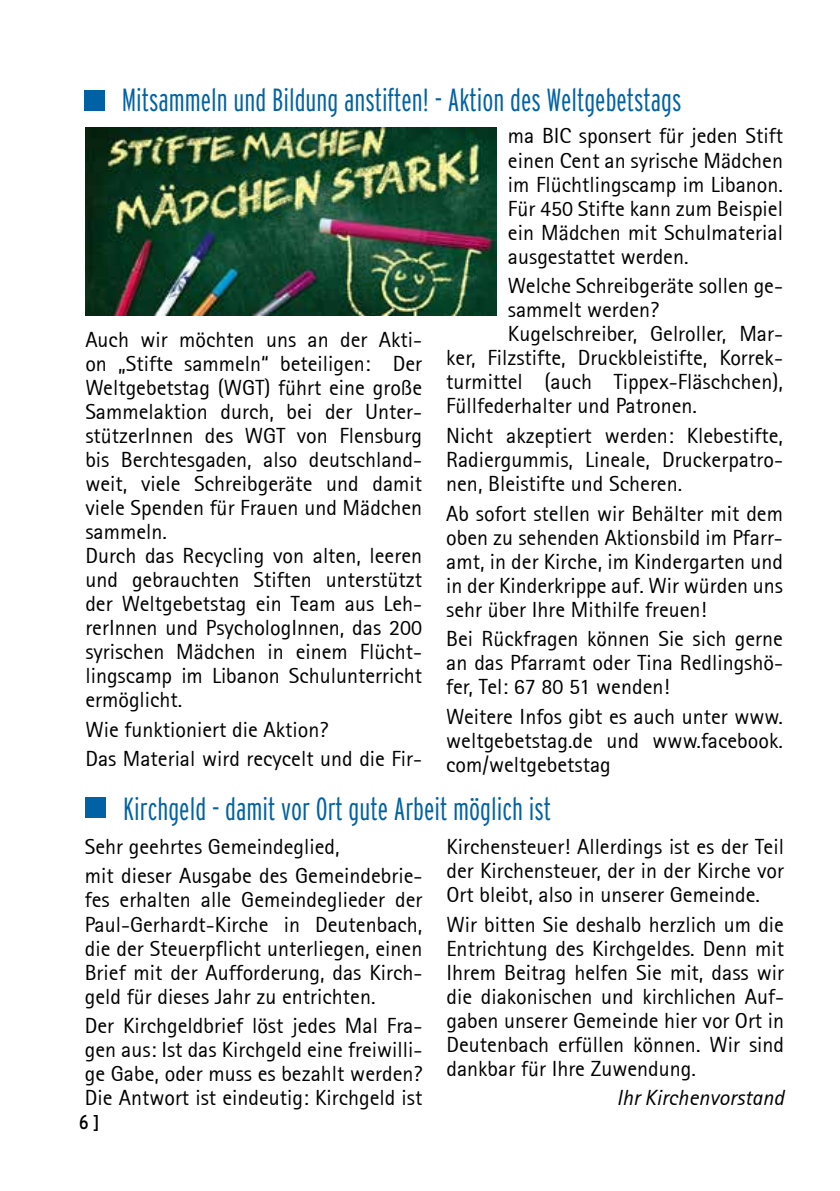
<style>
.page{position:relative;width:840px;height:1191px;background:#fff}
.page>*{position:absolute;margin:0;border:0;box-sizing:border-box;transform-origin:0 0}
.t1{font:300 extra-condensed 32px "Interstate";color:#0062a4}
.t2{font:22px/24px "Rotis Sans Serif 55";color:#000;text-align:justify}
.t3{font:22px "Rotis Sans Serif Italic 56";color:#000}
.t4{font:condensed 20px "Interstate";color:#000}
</style>
<div class="page">
<div style="left:84px;top:90px;width:20px;height:21px;background:#0062a4"></div>
<div style="left:85px;top:797px;width:20px;height:21px;background:#0062a4"></div>
<img style="left:85px;top:128px;width:411px;height:188px">
<h1 class="t1" style="left:122px;top:82px;width:561px">Mitsammeln und Bildung anstiften! - Aktion des Weltgebetstags</h1>
<p class="t2" style="left:85px;top:327px;width:338px;text-align:left">Auch wir möchten uns an der Akti&shy;on „Stifte sammeln“ beteiligen: Der Weltgebetstag (WGT) führt eine große Sammelaktion durch, bei der Unter&shy;stützerInnen des WGT von Flensburg bis Berchtesgaden, also deutschland&shy;weit, viele Schreibgeräte und damit viele Spenden für Frauen und Mädchen sammeln.<br>Durch das Recycling von alten, leeren und gebrauchten Stiften unterstützt der Weltgebetstag ein Team aus Leh&shy;rerInnen und PsychologInnen, das 200 syrischen Mädchen in einem Flücht&shy;lingscamp im Libanon Schulunterricht ermöglicht.</p>
<p class="t2" style="left:85px;top:714px;width:338px;line-height:29.6px">Wie funktioniert die Aktion?<br>Das Material wird recycelt und die Fir-</p>
<p class="t2" style="left:507px;top:124px;width:276px">ma BIC sponsert für jeden Stift einen Cent an syrische Mädchen im Flüchtlingscamp im Libanon.<br>Für 450 Stifte kann zum Beispiel ein Mädchen mit Schulmaterial ausgestattet werden.</p>
<p class="t2" style="left:507px;top:274px;width:276px">Welche Schreibgeräte sollen ge-</p>
<p class="t2" style="left:507px;top:298px;width:153px">sammelt werden?</p>
<p class="t2" style="left:507px;top:322px;width:276px">Kugelschreiber, Gelroller, Mar-</p>
<p class="t2" style="left:446px;top:346px;width:338px">ker, Filzstifte, Druckbleistifte, Korrek-</p>
<p class="t2" style="left:446px;top:370px;width:338px">turmittel (auch Tippex-Fläschchen),</p>
<p class="t2" style="left:446px;top:394px;width:252px">Füllfederhalter und Patronen.</p>
<p class="t2" style="left:446px;top:423px;width:338px">Nicht akzeptiert werden: Klebestifte, Radiergummis, Lineale, Druckerpatro&shy;nen, Bleistifte und Scheren.</p>
<p class="t2" style="left:446px;top:501px;width:338px">Ab sofort stellen wir Behälter mit dem oben zu sehenden Aktionsbild im Pfarr&shy;amt, in der Kirche, im Kindergarten und in der Kinderkrippe auf. Wir würden uns sehr über Ihre Mithilfe freuen!</p>
<p class="t2" style="left:446px;top:627px;width:338px">Bei Rückfragen können Sie sich gerne an das Pfarramt oder Tina Redlingshö&shy;fer, Tel: 67 80 51 wenden!</p>
<p class="t2" style="left:446px;top:704px;width:338px">Weitere Infos gibt es auch unter www. weltgebetstag.de und www.facebook. com/weltgebetstag</p>
<h1 class="t1" style="left:123px;top:790px;width:429px">Kirchgeld - damit vor Ort gute Arbeit möglich ist</h1>
<p class="t2" style="left:85px;top:831px;width:339px;line-height:29.6px">Sehr geehrtes Gemeindeglied,<br>mit dieser Ausgabe des Gemeindebrie-</p>
<p class="t2" style="left:85px;top:888px;width:339px">fes erhalten alle Gemeindeglieder der Paul-Gerhardt-Kirche in Deutenbach, die der Steuerpflicht unterliegen, einen Brief mit der Aufforderung, das Kirch&shy;geld für dieses Jahr zu entrichten.</p>
<p class="t2" style="left:85px;top:1013px;width:339px">Der Kirchgeldbrief löst jedes Mal Fra&shy;gen aus: Ist das Kirchgeld eine freiwilli&shy;ge Gabe, oder muss es bezahlt werden?<br>Die Antwort ist eindeutig: Kirchgeld ist</p>
<p class="t4" style="left:79px;top:1111px;width:22px">6 ]</p>
<p class="t2" style="left:446px;top:834px;width:339px">Kirchensteuer! Allerdings ist es der Teil der Kirchensteuer, der in der Kirche vor Ort bleibt, also in unserer Gemeinde.</p>
<p class="t2" style="left:446px;top:912px;width:339px">Wir bitten Sie deshalb herzlich um die Entrichtung des Kirchgeldes. Denn mit Ihrem Beitrag helfen Sie mit, dass wir die diakonischen und kirchlichen Auf&shy;gaben unserer Gemeinde hier vor Ort in Deutenbach erfüllen können. Wir sind dankbar für Ihre Zuwendung.</p>
<p class="t3" style="left:616px;top:1084px;width:169px">Ihr Kirchenvorstand</p>
</div>
